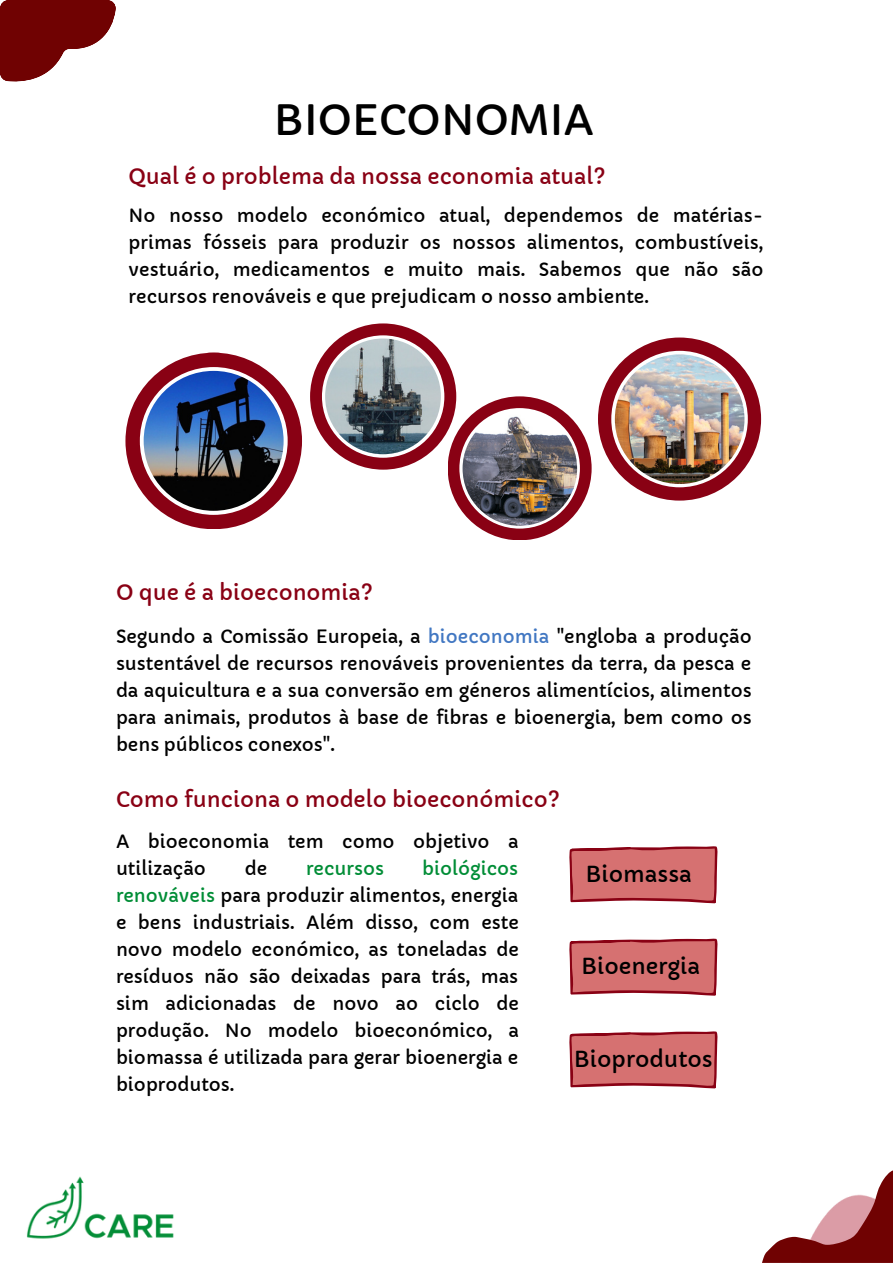
<style>
.page{position:relative;width:893px;height:1264px;background:#fff}
.page>*{position:absolute;margin:0;border:0;box-sizing:border-box;transform-origin:0 0}
.t1{font:40.95px "Capriola";color:#000}
.t2{font:21.6px "Capriola";color:#000}
.t3{font:21px "Capriola";color:#890114}
.t4{font:18px/27px "Capriola";color:#000;text-align:justify}
.t5{font:18px "Capriola";color:#008d36}
.s1{color:#4177c2}
.s2{color:#008d36}
</style>
<div class="page">
<img style="left:26px;top:1176px;width:148px;height:63px">
<svg style="left:125px;top:353px;width:177px;height:176px"></svg>
<svg style="left:310px;top:323px;width:281px;height:217px"></svg>
<svg style="left:0;top:0;width:116px;height:82px"></svg>
<svg style="left:569px;top:846px;width:149px;height:57px"></svg>
<svg style="left:569px;top:938px;width:149px;height:57px"></svg>
<svg style="left:569px;top:1031px;width:149px;height:57px"></svg>
<img style="left:598px;top:337px;width:163px;height:163px">
<svg style="left:762px;top:1171px;width:130px;height:91px"></svg>
<p class="t1" style="left:273px;top:95px;width:322px">BIOECONOMIA</p>
<p class="t3" style="left:128px;top:164px;width:479px">Qual é o problema da nossa economia atual?</p>
<p class="t4" style="left:128px;top:202px;width:636px">No nosso modelo económico atual, dependemos de matérias&shy;primas fósseis para produzir os nossos alimentos, combustíveis, vestuário, medicamentos e muito mais. Sabemos que não são recursos renováveis e que prejudicam o nosso ambiente.</p>
<p class="t3" style="left:116px;top:579px;width:258px">O que é a bioeconomia?</p>
<p class="t4" style="left:116px;top:623px;width:637px">Segundo a Comissão Europeia, a <span class="s1">bioeconomia</span> "engloba a produção sustentável de recursos renováveis provenientes da terra, da pesca e da aquicultura e a sua conversão em géneros alimentícios, alimentos para animais, produtos à base de fibras e bioenergia, bem como os bens públicos conexos".</p>
<p class="t3" style="left:116px;top:786px;width:445px">Como funciona o modelo bioeconómico?</p>
<p class="t4" style="left:116px;top:828px;width:404px">A bioeconomia tem como objetivo a utilização</p>
<p class="t4" style="left:116px;top:855px;width:404px;text-indent:306px"><span class="s2">biológicos renováveis</span> para produzir alimentos, energia e bens industriais. Além disso, com este novo modelo económico, as toneladas de resíduos não são deixadas para trás, mas sim adicionadas de novo ao ciclo de produção. No modelo bioeconómico, a biomassa é utilizada para gerar bioenergia e bioprodutos.</p>
<p class="t4" style="left:245px;top:855px;width:24px">de</p>
<p class="t5" style="left:306px;top:857px;width:79px">recursos</p>
<p class="t2" style="left:585px;top:860px;width:108px">Biomassa</p>
<p class="t2" style="left:581px;top:953px;width:120px">Bioenergia</p>
<p class="t2" style="left:573px;top:1045px;width:140px">Bioprodutos</p>
</div>
